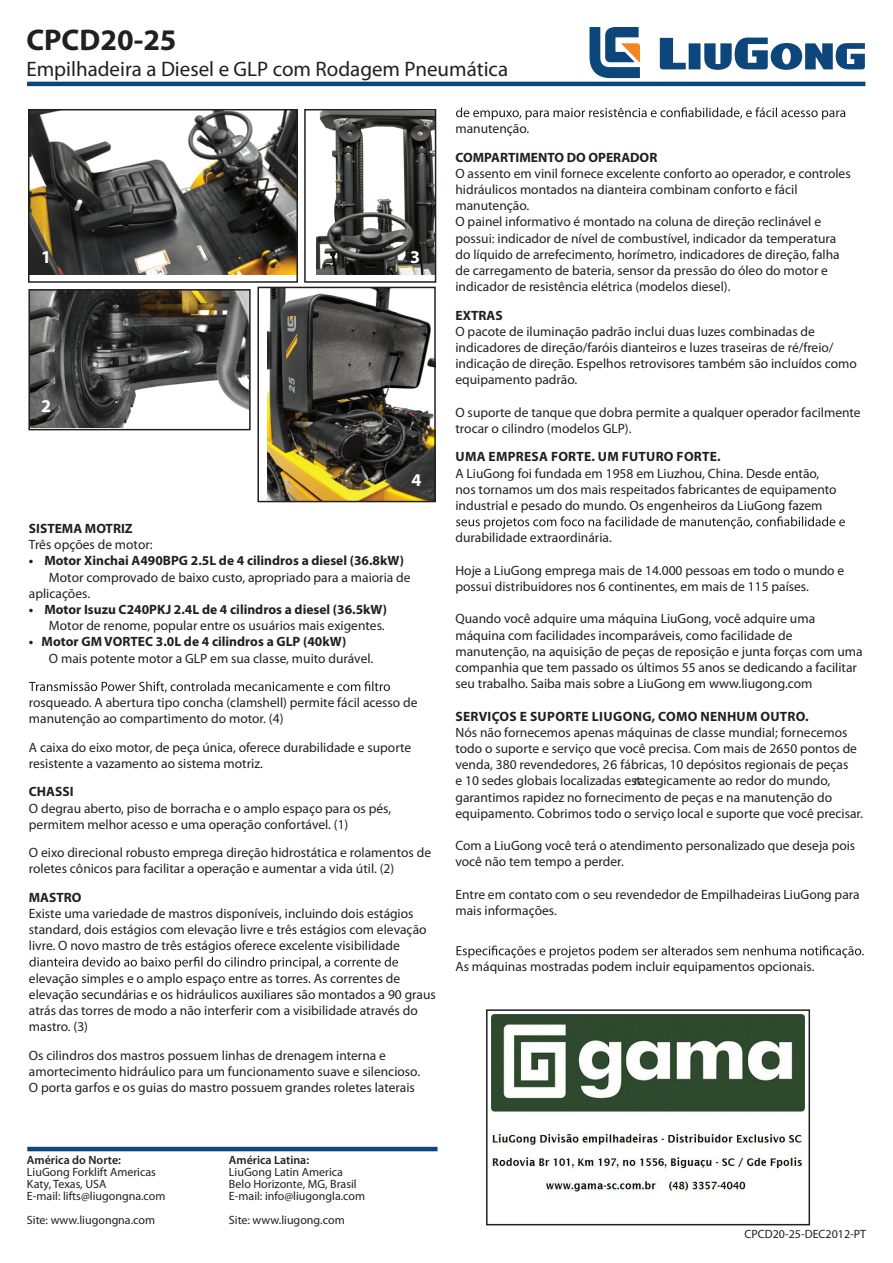
<style>
.page{position:relative;width:893px;height:1263px;background:#fff}
.page>*{position:absolute;margin:0;border:0;box-sizing:border-box;transform-origin:0 0}
.t1{font:700 30px "Myriad Pro";color:#231f20}
.t2{font:21px "Myriad Pro";color:#231f20}
.t3{font:700 18px "Myriad Pro";color:#fff}
.t4{font:13.5px/16.2px "Myriad Pro";color:#231f20}
.t5{font:700 13.5px "Myriad Pro";color:#231f20}
.t6{font:700 13.5px "Myriad Pro";letter-spacing:.02em;color:#231f20}
.t7{font:12px/12px "Myriad Pro";color:#231f20}
.t8{font:600 12px "Myriad Pro";color:#231f20}
.s1{font-family:"Lucida Sans";font-size:12px}
</style>
<div class="page">
<svg style="left:589px;top:27px;width:51px;height:51px"></svg>
<svg style="left:660px;top:38px;width:205px;height:32px"></svg>
<hr style="left:27px;top:82px;width:838px;height:4px;background:#0d467b">
<hr style="left:27px;top:1147px;width:410px;height:4px;background:#0d467b">
<div style="left:486px;top:1009px;width:324px;height:216px;border:2px solid #231f20"></div>
<svg style="left:29px;top:681px;width:361px;height:12px"></svg>
<svg style="left:29px;top:957px;width:369px;height:12px"></svg>
<svg style="left:456px;top:107px;width:389px;height:13px"></svg>
<svg style="left:456px;top:516px;width:389px;height:13px"></svg>
<svg style="left:456px;top:945px;width:408px;height:13px"></svg>
<img style="left:31px;top:112px;width:264px;height:163px">
<div style="left:28px;top:109px;width:270px;height:174px;border:2px solid #231f20"></div>
<img style="left:316px;top:112px;width:117px;height:163px">
<div style="left:304px;top:109px;width:132px;height:174px;border:2px solid #231f20"></div>
<img style="left:31px;top:292px;width:217px;height:135px">
<div style="left:28px;top:289px;width:223px;height:141px;border:2px solid #231f20"></div>
<img style="left:267px;top:290px;width:166px;height:209px">
<div style="left:257px;top:287px;width:179px;height:215px;border:2px solid #231f20"></div>
<img style="left:492px;top:1014px;width:312px;height:178px">
<h1 class="t1" style="left:26px;top:20px;width:152px">CPCD20-25</h1>
<h2 class="t2" style="left:26px;top:56px;width:483px">Empilhadeira a Diesel e GLP com Rodagem Pneumática</h2>
<h3 class="t3" style="left:41px;top:245px;width:11px">1</h3>
<h3 class="t3" style="left:41px;top:395px;width:11px">2</h3>
<h3 class="t3" style="left:410px;top:245px;width:11px">3</h3>
<h3 class="t3" style="left:411px;top:468px;width:11px">4</h3>
<p class="t5" style="left:29px;top:520px;width:105px">SISTEMA MOTRIZ</p>
<p class="t4" style="left:29px;top:536px;width:125px">Três opções de motor:</p>
<p class="t5" style="left:29px;top:552px;width:377px">• Motor Xinchai A490BPG 2.5L de 4 cilindros a diesel (36.8kW)</p>
<p class="t4" style="left:29px;top:569px;width:383px;text-indent:20px">Motor comprovado de baixo custo, apropriado para a maioria de aplicações.</p>
<p class="t5" style="left:29px;top:601px;width:360px">• Motor Isuzu C240PKJ 2.4L de 4 cilindros a diesel (36.5kW)</p>
<p class="t4" style="left:49px;top:617px;width:337px">Motor de renome, popular entre os usuários mais exigentes.</p>
<p class="t5" style="left:29px;top:633px;width:319px">• Motor GM VORTEC 3.0L de 4 cilindros a GLP (40kW)</p>
<p class="t4" style="left:49px;top:650px;width:326px">O mais potente motor a GLP em sua classe, muito durável.</p>
<p class="t4" style="left:29px;top:694px;width:390px">rosqueado. A abertura tipo concha (clamshell) permite fácil acesso de manutenção ao compartimento do motor. (4)</p>
<p class="t4" style="left:29px;top:739px;width:384px">A caixa do eixo motor, de peça única, oferece durabilidade e suporte resistente a vazamento ao sistema motriz.</p>
<p class="t5" style="left:29px;top:783px;width:46px">CHASSI</p>
<p class="t4" style="left:29px;top:800px;width:364px">O degrau aberto, piso de borracha e o amplo espaço para os pés, permitem melhor acesso e uma operação confortável. (1)</p>
<p class="t4" style="left:29px;top:844px;width:404px">O eixo direcional robusto emprega direção hidrostática e rolamentos de roletes cônicos para facilitar a operação e aumentar a vida útil. (2)</p>
<p class="t5" style="left:29px;top:888px;width:54px">MASTRO</p>
<p class="t4" style="left:29px;top:905px;width:399px">Existe uma variedade de mastros disponíveis, incluindo dois estágios standard, dois estágios com elevação livre e três estágios com elevação livre. O novo mastro de três estágios oferece excelente visibilidade</p>
<p class="t4" style="left:29px;top:970px;width:408px">elevação simples e o amplo espaço entre as torres. As correntes de elevação secundárias e os hidráulicos auxiliares são montados a 90 graus atrás das torres de modo a não interferir com a visibilidade através do mastro. (3)</p>
<p class="t4" style="left:29px;top:1047px;width:393px">Os cilindros dos mastros possuem linhas de drenagem interna e amortecimento hidráulico para um funcionamento suave e silencioso.<br>O porta garfos e os guias do mastro possuem grandes roletes laterais</p>
<p class="t4" style="left:455px;top:120px;width:75px">manutenção.</p>
<p class="t5" style="left:455px;top:148px;width:203px">COMPARTIMENTO DO OPERADOR</p>
<p class="t4" style="left:455px;top:165px;width:397px">O assento em vinil fornece excelente conforto ao operador, e controles hidráulicos montados na dianteira combinam conforto e fácil manutenção.<br>O painel informativo é montado na coluna de direção reclinável e possui: indicador de nível de combustível, indicador da temperatura do líquido de arrefecimento, horímetro, indicadores de direção, falha de carregamento de bateria, sensor da pressão do óleo do motor e indicador de resistência elétrica (modelos diesel).</p>
<p class="t5" style="left:455px;top:306px;width:49px">EXTRAS</p>
<p class="t4" style="left:455px;top:323px;width:403px">O pacote de iluminação padrão inclui duas luzes combinadas de indicadores de direção/faróis dianteiros e luzes traseiras de ré/freio/ indicação de direção. Espelhos retrovisores também são incluídos como equipamento padrão.</p>
<p class="t4" style="left:455px;top:404px;width:407px">O suporte de tanque que dobra permite a qualquer operador facilmente trocar o cilindro (modelos GLP).</p>
<p class="t6" style="left:456px;top:448px;width:266px">UMA EMPRESA FORTE. UM FUTURO FORTE.</p>
<p class="t4" style="left:455px;top:465px;width:383px">A LiuGong foi fundada em 1958 em Liuzhou, China. Desde então, nos tornamos um dos mais respeitados fabricantes de equipamento industrial e pesado do mundo. Os engenheiros da LiuGong fazem</p>
<p class="t4" style="left:455px;top:529px;width:158px">durabilidade extraordinária.</p>
<p class="t4" style="left:455px;top:562px;width:390px">Hoje a LiuGong emprega mais de 14.000 pessoas em todo o mundo e possui distribuidores nos 6 continentes, em mais de 115 países.</p>
<p class="t4" style="left:455px;top:610px;width:409px">Quando você adquire uma máquina LiuGong, você adquire uma máquina com facilidades incomparáveis, como facilidade de manutenção, na aquisição de peças de reposição e junta forças com uma companhia que tem passado os últimos 55 anos se dedicando a facilitar seu trabalho. Saiba mais sobre a LiuGong em www.liugong.com</p>
<p class="t6" style="left:455px;top:707px;width:355px">SERVIÇOS E SUPORTE LIUGONG, COMO NENHUM OUTRO.</p>
<p class="t4" style="left:455px;top:724px;width:403px">Nós não fornecemos apenas máquinas de classe mundial; fornecemos todo o suporte e serviço que você precisa. Com mais de 2650 pontos de venda, 380 revendedores, <span class="s1">26</span> fábricas, 10 depósitos regionais de peças e 10 sedes globais localizadas estr</p>
<p class="t4" style="left:455px;top:772px;width:409px;text-indent:183px">ategicamente ao redor do mundo, garantimos rapidez no fornecimento de peças e na manutenção do equipamento. Cobrimos todo o serviço local e suporte que você precisar.</p>
<p class="t4" style="left:455px;top:837px;width:401px">Com a LiuGong você terá o atendimento personalizado que deseja pois você não tem tempo a perder.</p>
<p class="t4" style="left:455px;top:886px;width:406px">Entre em contato com o seu revendedor de Empilhadeiras LiuGong para mais informações.</p>
<p class="t4" style="left:455px;top:958px;width:361px">As máquinas mostradas podem incluir equipamentos opcionais.</p>
<p class="t8" style="left:27px;top:1152px;width:96px">América do Norte:</p>
<p class="t7" style="left:27px;top:1166px;width:140px">LiuGong Forklift Americas<br>Katy, Texas, USA<br>E-mail: lifts@liugongna.com</p>
<p class="t7" style="left:27px;top:1214px;width:130px">Site: www.liugongna.com</p>
<p class="t8" style="left:229px;top:1152px;width:82px">América Latina:</p>
<p class="t7" style="left:229px;top:1166px;width:138px">LiuGong Latin America<br>Belo Horizonte, MG, Brasil<br>E-mail: info@liugongla.com</p>
<p class="t7" style="left:229px;top:1214px;width:117px">Site: www.liugong.com</p>
<p class="t7" style="left:744px;top:1228px;width:123px">CPCD20-25-DEC2012-PT</p>
</div>
